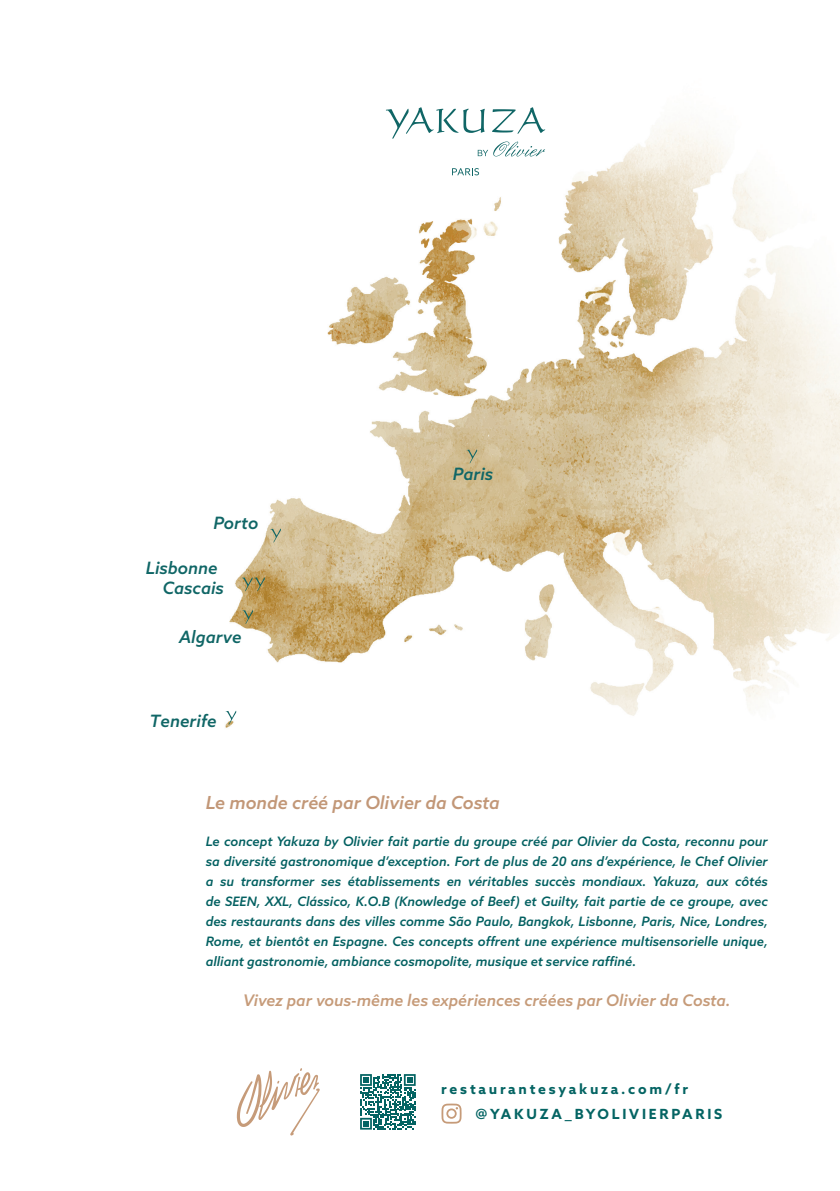
<style>
.page{position:relative;width:840px;height:1191px;background:#fff}
.page>*{position:absolute;margin:0;border:0;box-sizing:border-box;transform-origin:0 0}
.t1{font:italic 500 18px "Azo Sans";color:#c29777}
.t2{font:italic 500 17px/20.6px "Azo Sans";color:#106666}
.t3{font:italic 500 16px "Azo Sans";color:#c69b79}
.t4{font:700 14px "Azo Sans";letter-spacing:.2em;color:#046463}
.t5{font:italic 500 13px/20px "Azo Sans";color:#036061;text-align:justify}
</style>
<div class="page">
<img style="left:225px;top:125px;width:614px;height:603px">
<svg style="left:452px;top:168px;width:27px;height:7px"></svg>
<svg style="left:385px;top:107px;width:160px;height:49px"></svg>
<svg style="left:466px;top:449px;width:11px;height:14px"></svg>
<svg style="left:270px;top:528px;width:11px;height:14px"></svg>
<svg style="left:242px;top:577px;width:23px;height:14px"></svg>
<svg style="left:242px;top:610px;width:11px;height:14px"></svg>
<svg style="left:225px;top:710px;width:11px;height:14px"></svg>
<svg style="left:441px;top:1103px;width:20px;height:20px"></svg>
<svg style="left:237px;top:1068px;width:82px;height:67px"></svg>
<svg style="left:360px;top:1074px;width:55px;height:55px"></svg>
<p class="t2" style="left:213px;top:512px;width:46px">Porto</p>
<p class="t2" style="left:163px;top:557px;width:62px;text-indent:-17px">Lisbonne<br>Cascais</p>
<p class="t2" style="left:179px;top:626px;width:64px">Algarve</p>
<p class="t2" style="left:149px;top:710px;width:68px">Tenerife</p>
<p class="t2" style="left:452px;top:464px;width:42px">Paris</p>
<p class="t1" style="left:206px;top:791px;width:295px">Le monde créé par Olivier da Costa</p>
<p class="t5" style="left:206px;top:831px;width:563px">Le concept Yakuza by Olivier fait partie du groupe créé par Olivier da Costa, reconnu pour sa diversité gastronomique d’exception. Fort de plus de 20 ans d’expérience, le Chef Olivier a su transformer ses établissements en véritables succès mondiaux. Yakuza, aux côtés de SEEN, XXL, Clássico, K.O.B (Knowledge of Beef) et Guilty, fait partie de ce groupe, avec des restaurants dans des villes comme São Paulo, Bangkok, Lisbonne, Paris, Nice, Londres, Rome, et bientôt en Espagne. Ces concepts offrent une expérience multisensorielle unique, alliant gastronomie, ambiance cosmopolite, musique et service raffiné.</p>
<p class="t3" style="left:243px;top:989px;width:489px">Vivez par vous-même les expériences créées par Olivier da Costa.</p>
<p class="t4" style="left:441px;top:1079px;width:248px">restaurantesyakuza.com/fr</p>
<p class="t4" style="left:475px;top:1105px;width:248px">@YAKUZA_BYOLIVIERPARIS</p>
</div>
